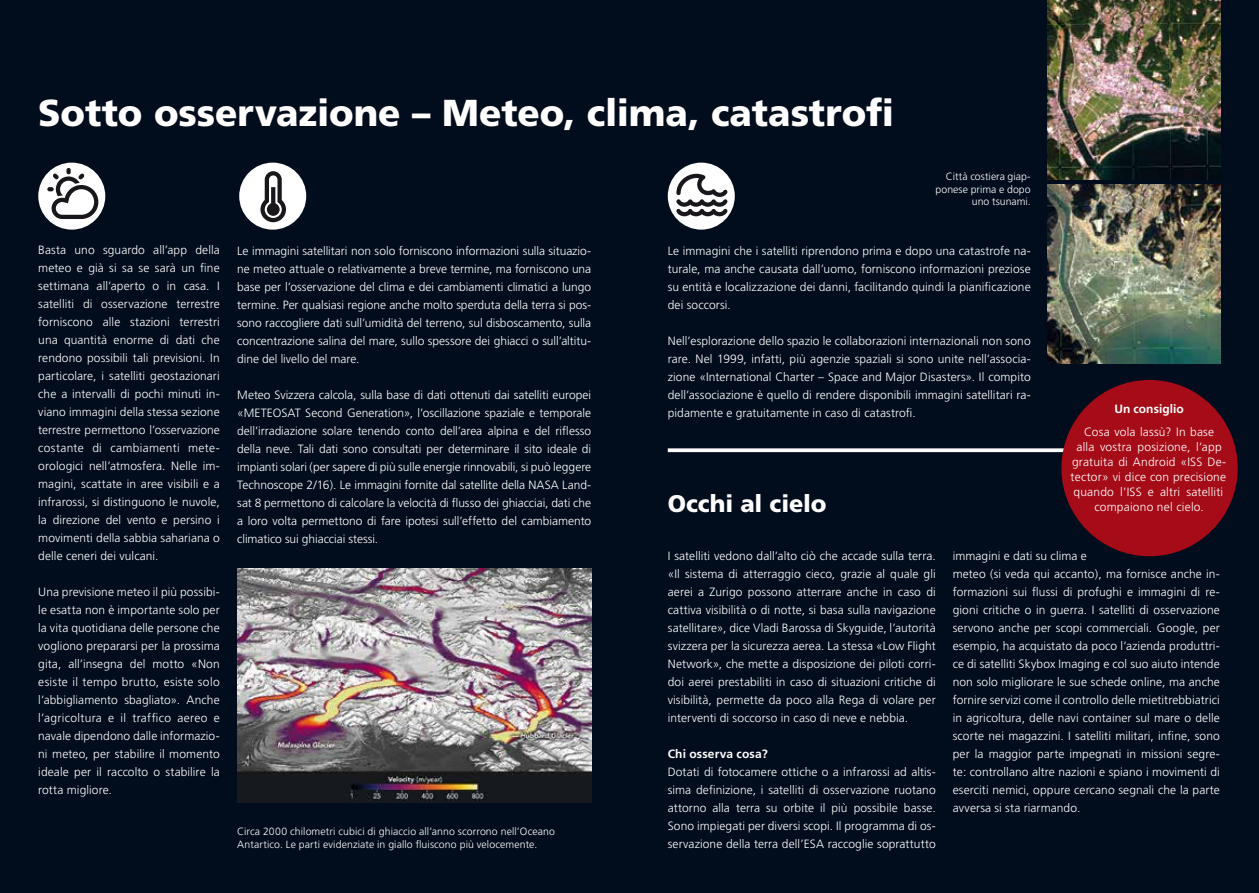
<style>
.page{position:relative;width:1259px;height:893px;background:#010d1d}
.page>*{position:absolute;margin:0;border:0;box-sizing:border-box;transform-origin:0 0}
.t1{font:900 37.5px "Frutiger CE";color:#fff}
.t2{font:900 24px "Frutiger CE";letter-spacing:-.01em;color:#fff}
.t3{font:300 12px/18px "Frutiger CE";letter-spacing:.005em;color:#fff;text-align:justify}
.t4{font:700 12px "Frutiger CE";letter-spacing:.005em;color:#fff}
.t5{font:300 10.5px/12.8px "Frutiger CE";letter-spacing:.01em;color:#fff}
</style>
<div class="page">
<img style="left:237px;top:569px;width:354px;height:233px">
<div style="left:38px;top:163px;width:67px;height:67px;background:#fff;border-radius:50%"></div>
<svg style="left:47px;top:168px;width:51px;height:51px"></svg>
<div style="left:239px;top:163px;width:67px;height:67px;background:#fff;border-radius:50%"></div>
<svg style="left:260px;top:171px;width:26px;height:51px"></svg>
<svg style="left:668px;top:448px;width:395px;height:4px"></svg>
<div style="left:1061px;top:380px;width:176px;height:176px;background:#a50c18;border-radius:50%"></div>
<img style="left:1047px;top:0;width:173px;height:180px">
<img style="left:1047px;top:185px;width:173px;height:179px">
<div style="left:668px;top:163px;width:67px;height:67px;background:#fff;border-radius:50%"></div>
<svg style="left:676px;top:174px;width:52px;height:42px"></svg>
<h1 class="t1" style="left:38px;top:90px;width:857px">Sotto osservazione – Meteo, clima, catastrofi</h1>
<p class="t5" style="left:935px;top:170px;width:97px;text-align:right">Città costiera giap&shy;ponese prima e dopo uno tsunami.</p>
<p class="t3" style="left:38px;top:241px;width:183px">Basta uno sguardo all’app della meteo e già si sa se sarà un fine settimana all’aperto o in casa. I satelliti di osservazione terrestre forniscono alle stazioni terrestri una quantità enorme di dati che rendono possibili tali previsioni. In particolare, i satelliti geostazionari che a intervalli di pochi minuti in&shy;viano immagini della stessa sezione terrestre permettono l’osservazione costante di cambiamenti mete&shy;orologici nell’atmosfera. Nelle im&shy;magini, scattate in aree visibili e a infrarossi, si distinguono le nuvole, la direzione del vento e persino i movimenti della sabbia sahariana o delle ceneri dei vulcani.</p>
<p class="t3" style="left:38px;top:583px;width:183px">Una previsione meteo il più possibi&shy;le esatta non è importante solo per la vita quotidiana delle persone che vogliono prepararsi per la prossima gita, all’insegna del motto «Non esiste il tempo brutto, esiste solo l’abbigliamento sbagliato». Anche l’agricoltura e il traffico aereo e navale dipendono dalle informazio&shy;ni meteo, per stabilire il momento ideale per il raccolto o stabilire la rotta migliore.</p>
<p class="t3" style="left:237px;top:241px;width:355px">Le immagini satellitari non solo forniscono informazioni sulla situazio&shy;ne meteo attuale o relativamente a breve termine, ma forniscono una base per l’osservazione del clima e dei cambiamenti climatici a lungo termine. Per qualsiasi regione anche molto sperduta della terra si pos&shy;sono raccogliere dati sull’umidità del terreno, sul disboscamento, sulla concentrazione salina del mare, sullo spessore dei ghiacci o sull’altitu&shy;dine del livello del mare.</p>
<p class="t3" style="left:237px;top:385px;width:355px">Meteo Svizzera calcola, sulla base di dati ottenuti dai satelliti europei «METEOSAT Second Generation», l’oscillazione spaziale e temporale dell’irradiazione solare tenendo conto dell’area alpina e del riflesso della neve. Tali dati sono consultati per determinare il sito ideale di impianti solari (per sapere di più sulle energie rinnovabili, si può leggere Technoscope 2/16). Le immagini fornite dal satellite della NASA Land&shy;sat 8 permettono di calcolare la velocità di flusso dei ghiacciai, dati che a loro volta permettono di fare ipotesi sull’effetto del cambiamento climatico sui ghiacciai stessi.</p>
<p class="t5" style="left:237px;top:825px;width:319px">Circa 2000 chilometri cubici di ghiaccio all’anno scorrono nell’Oceano<br>Antartico. Le parti evidenziate in giallo fluiscono più velocemente.</p>
<p class="t3" style="left:668px;top:241px;width:364px">Le immagini che i satelliti riprendono prima e dopo una catastrofe na&shy;turale, ma anche causata dall’uomo, forniscono informazioni preziose su entità e localizzazione dei danni, facilitando quindi la pianificazione dei soccorsi.</p>
<p class="t3" style="left:668px;top:331px;width:364px">Nell’esplorazione dello spazio le collaborazioni internazionali non sono rare. Nel 1999, infatti, più agenzie spaziali si sono unite nell’associa&shy;zione «International Charter – Space and Major Disasters». Il compito dell’associazione è quello di rendere disponibili immagini satellitari ra&shy;pidamente e gratuitamente in caso di catastrofi.</p>
<h2 class="t2" style="left:668px;top:489px;width:160px">Occhi al cielo</h2>
<p class="t4" style="left:1114px;top:402px;width:71px">Un consiglio</p>
<p class="t3" style="left:1070px;top:424px;width:157px;line-height:15px;text-align:center">Cosa vola lassù? In base<br>alla vostra posizione, l’app gratuita di Android «ISS De&shy;tector» vi dice con precisione quando l’ISS e altri satelliti compaiono nel cielo.</p>
<p class="t3" style="left:668px;top:547px;width:269px">I satelliti vedono dall’alto ciò che accade sulla terra. «Il sistema di atterraggio cieco, grazie al quale gli aerei a Zurigo possono atterrare anche in caso di cattiva visibilità o di notte, si basa sulla navigazione satellitare», dice Vladi Barossa di Skyguide, l’autorità svizzera per la sicurezza aerea. La stessa «Low Flight Network», che mette a disposizione dei piloti corri&shy;doi aerei prestabiliti in caso di situazioni critiche di visibilità, permette da poco alla Rega di volare per interventi di soccorso in caso di neve e nebbia.</p>
<p class="t4" style="left:668px;top:747px;width:102px">Chi osserva cosa?</p>
<p class="t3" style="left:668px;top:763px;width:269px">Dotati di fotocamere ottiche o a infrarossi ad altis&shy;sima definizione, i satelliti di osservazione ruotano attorno alla terra su orbite il più possibile basse.<br>Sono impiegati per diversi scopi. Il programma di os&shy;servazione della terra dell’ESA raccoglie soprattutto</p>
<p class="t3" style="left:952px;top:547px;width:268px;text-align:left">immagini e dati su clima e<br>meteo (si veda qui accanto), ma fornisce anche in&shy;formazioni sui flussi di profughi e immagini di re&shy;gioni critiche o in guerra. I satelliti di osservazione servono anche per scopi commerciali. Google, per esempio, ha acquistato da poco l’azienda produttri&shy;ce di satelliti Skybox Imaging e col suo aiuto intende non solo migliorare le sue schede online, ma anche fornire servizi come il controllo delle mietitrebbiatrici in agricoltura, delle navi container sul mare o delle scorte nei magazzini. I satelliti militari, infine, sono per la maggior parte impegnati in missioni segre&shy;te: controllano altre nazioni e spiano i movimenti di eserciti nemici, oppure cercano segnali che la parte avversa si sta riarmando.</p>
</div>
